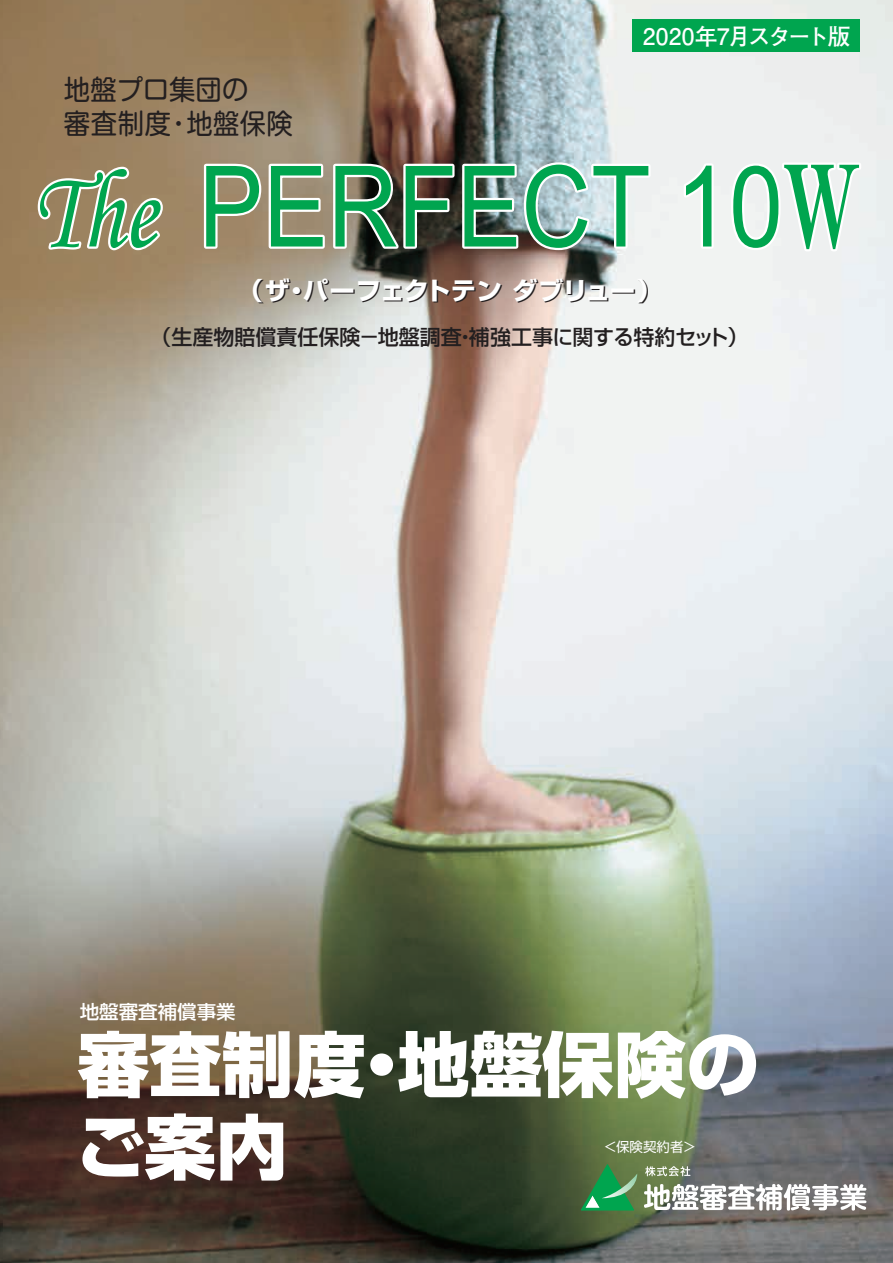
<style>
.page{position:relative;width:893px;height:1263px;background:#fff}
.page>*{position:absolute;margin:0;border:0;box-sizing:border-box;transform-origin:0 0}
.t1{font:112.5px "Arial";color:#00a54f;scale:.86 1}
.t2{font:800 70.5px/82.5px "Shin Go Pro";color:#fff}
.t3{font:27.75px/33.3px "Shin M Go Pro";letter-spacing:.01em;color:#231f20;scale:.95 1}
.t4{font:700 24.75px "Shin Go Pro";letter-spacing:-.035em;color:#231f20}
.t5{font:700 22.8px "Futo Go B101 Pr 5";letter-spacing:-.085em;color:#fff}
.t6{font:500 21px "Shin Go Pro";color:#231f20}
.t7{font:500 18.9px "Shin Go Pro";color:#fff}
.t8{font:13.5px "Shin Go Pro";color:#fff}
.s1{font-family:"Monotype Corsiva"}
.s2{font-family:"HGP Mincho E"}
</style>
<div class="page">
<img style="left:0;top:0;width:893px;height:1263px">
<svg style="left:581px;top:1164px;width:56px;height:46px;background:#419256"></svg>
<svg style="left:645px;top:1166px;width:45px;height:10px"></svg>
<svg style="left:644px;top:1184px;width:222px;height:26px"></svg>
<div style="left:633px;top:19px;width:227px;height:33px;background:#00a54f"></div>
<svg style="left:35px;top:163px;width:131px;height:91px"></svg>
<svg style="left:202px;top:160px;width:451px;height:93px"></svg>
<svg style="left:681px;top:161px;width:35px;height:90px"></svg>
<svg style="left:728px;top:160px;width:135px;height:94px"></svg>
<h3 class="t3" style="left:64px;top:70px;width:243px">地盤プロ集団の<br>審査制度・地盤保険</h3>
<p class="t5" style="left:643px;top:18px;width:209px">2020年7月スタート版</p>
<h1 class="t1" style="left:32px;top:129px;width:964px"><span class="s1">The</span> PERFECT 10<span class="s2">W</span></h1>
<p class="t4" style="left:239px;top:272px;width:426px">（ザ・パーフェクトテン ダブリュー）</p>
<p class="t6" style="left:151px;top:320px;width:599px">（生産物賠償責任保険－地盤調査・補強工事に関する特約セット）</p>
<p class="t7" style="left:80px;top:996px;width:158px">地盤審査補償事業</p>
<h2 class="t2" style="left:75px;top:1016px;width:685px">審査制度・地盤保険のご案内</h2>
<p class="t8" style="left:604px;top:1136px;width:94px">＜保険契約者＞</p>
</div>
